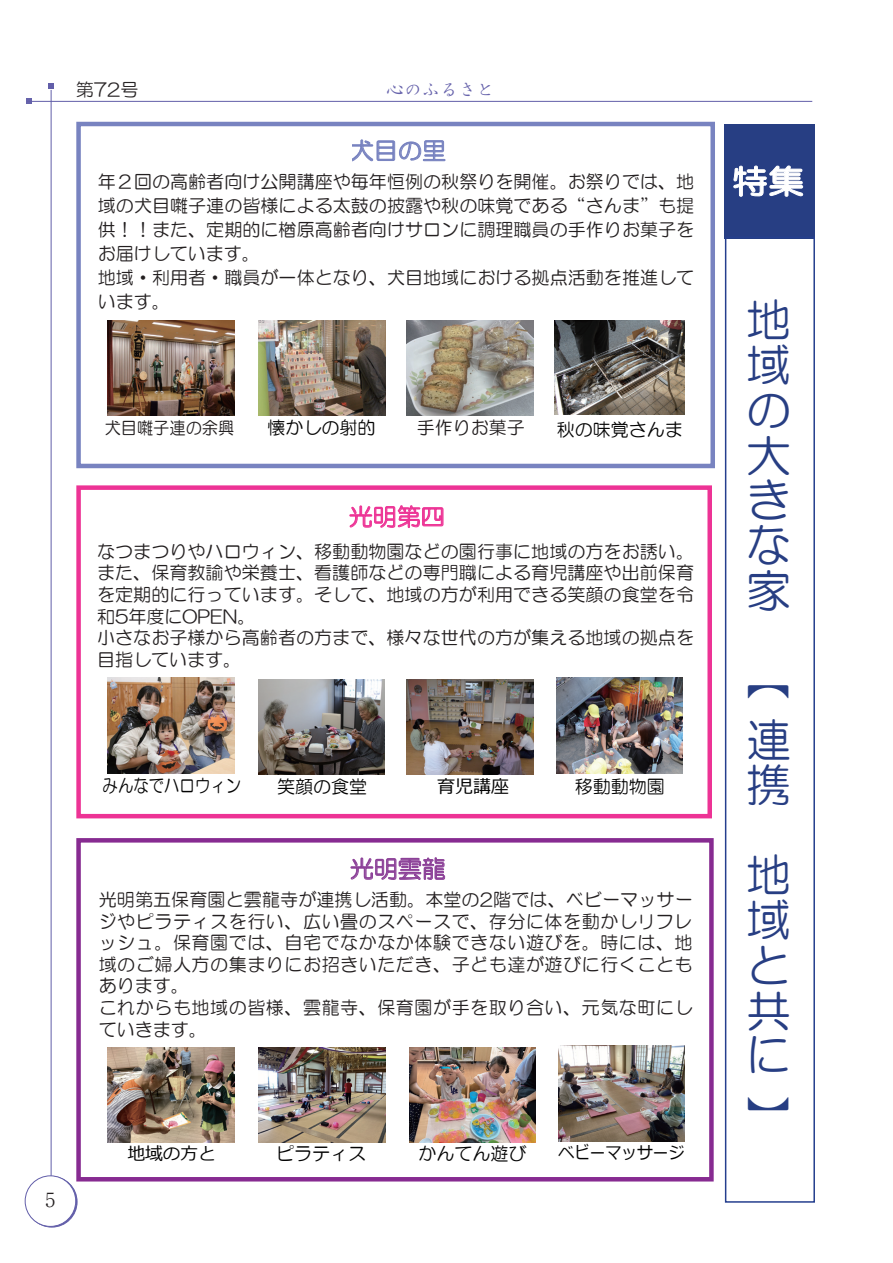
<style>
.page{position:relative;width:893px;height:1263px;background:#fff}
.page>*{position:absolute;margin:0;border:0;box-sizing:border-box;transform-origin:0 0}
.t1{font:45px/45.6px "HG Maru Gothic MPRO";color:#273e83}
.t2{font:24px "HG Maru Gothic MPRO";color:#ed3395}
.t3{font:24px "HG Maru Gothic MPRO";color:#8c4198}
.t4{font:24px "HG Maru Gothic MPRO";color:#7883c0}
.t5{font:300 19.5px "Ryumin Pr 6 N";color:#231f20}
.t6{font:18px/21.6px "HG Maru Gothic MPRO";letter-spacing:.005em;color:#231f20}
.t7{font:18px/21.6px "HG Maru Gothic MPRO";letter-spacing:.03em;color:#231f20}
.t8{font:18px "HG Maru Gothic MPRO";color:#030303}
.t9{font:18px "HG Maru Gothic MPRO";color:#030303;scale:.86 1}
.t10{font:18px "HG Seikaishotai PRO";color:rgb(98 94 169/.97)}
.t11{font:18px "HG Maru Gothic MPRO";color:rgb(35 31 32/.97)}
.t12{font:18px "Meiryo";color:#030303}
.t13{font:17.55px "Meiryo";color:#030303;scale:.9 1}
.t14{font:17.55px "Meiryo";color:#030303}
.t15{font:17.25px "HG Maru Gothic MPRO";color:#231f20;scale:.94 1}
</style>
<div class="page">
<hr style="left:51px;top:90px;width:1px;height:1096px;background:#625ea9">
<svg style="left:49px;top:84px;width:5px;height:5px"></svg>
<div style="left:25px;top:1176px;width:51px;height:50px;background:#fff;border-radius:50%"></div>
<div style="left:25px;top:1175px;width:51px;height:51px;border:1px solid #625ea9;border-radius:50%"></div>
<hr style="left:27px;top:101px;width:785px;height:1px;background:#625ea9">
<svg style="left:26px;top:99px;width:5px;height:5px"></svg>
<div style="left:725px;top:124px;width:90px;height:114px;background:#273e83"></div>
<svg style="left:733px;top:165px;width:70px;height:32px"></svg>
<div style="left:725px;top:237px;width:90px;height:966px;border:2px solid #253f8e"></div>
<div style="left:76px;top:485px;width:636px;height:333px;border:4px solid #ed3395"></div>
<div style="left:76px;top:838px;width:638px;height:343px;border:4px solid #872b91"></div>
<svg style="left:349px;top:505px;width:95px;height:23px"></svg>
<svg style="left:350px;top:857px;width:95px;height:23px"></svg>
<svg style="left:352px;top:139px;width:94px;height:22px"></svg>
<div style="left:76px;top:122px;width:639px;height:346px;border:4px solid #7883c0"></div>
<img style="left:555px;top:321px;width:129px;height:94px">
<img style="left:407px;top:320px;width:126px;height:95px">
<img style="left:108px;top:678px;width:126px;height:96px">
<img style="left:259px;top:679px;width:126px;height:96px">
<img style="left:407px;top:679px;width:126px;height:96px">
<img style="left:557px;top:678px;width:126px;height:95px">
<img style="left:108px;top:1047px;width:126px;height:96px">
<img style="left:259px;top:1047px;width:126px;height:96px">
<img style="left:410px;top:1047px;width:126px;height:96px">
<img style="left:558px;top:1046px;width:126px;height:95px">
<img style="left:258px;top:320px;width:127px;height:95px">
<img style="left:108px;top:320px;width:126px;height:95px">
<p class="t11" style="left:76px;top:81px;width:64px">第72号</p>
<p class="t10" style="left:386px;top:81px;width:109px">心のふるさと</p>
<h2 class="t4" style="left:350px;top:139px;width:98px">犬目の里</h2>
<p class="t6" style="left:98px;top:170px;width:598px;line-height:24px">年２回の高齢者向け公開講座や毎年恒例の秋祭りを開催。お祭りでは、地域の犬目囃子連の皆様による太鼓の披露や秋の味覚である“さんま”も提供！！また、定期的に楢原高齢者向けサロンに調理職員の手作りお菓子をお届けしています。<br>地域・利用者・職員が一体となり、犬目地域における拠点活動を推進しています。</p>
<p class="t15" style="left:105px;top:419px;width:139px">犬目囃子連の余興</p>
<p class="t8" style="left:267px;top:419px;width:110px">懐かしの射的</p>
<p class="t8" style="left:557px;top:420px;width:128px">秋の味覚さんま</p>
<p class="t6" style="left:417px;top:417px;width:109px">手作りお菓子</p>
<h2 class="t2" style="left:349px;top:505px;width:97px">光明第四</h2>
<p class="t6" style="left:97px;top:540px;width:598px">なつまつりやハロウィン、移動動物園などの園行事に地域の方をお誘い。また、保育教諭や栄養士、看護師などの専門職による育児講座や出前保育を定期的に行っています。そして、地域の方が利用できる笑顔の食堂を令和5年度にOPEN。<br>小さなお子様から高齢者の方まで、様々な世代の方が集える地域の拠点を目指しています。</p>
<p class="t5" style="left:46px;top:1184px;width:11px">5</p>
<p class="t9" style="left:103px;top:777px;width:163px">みんなでハロウィン</p>
<p class="t8" style="left:277px;top:777px;width:92px">笑顔の食堂</p>
<p class="t12" style="left:437px;top:774px;width:74px">育児講座</p>
<p class="t8" style="left:575px;top:777px;width:92px">移動動物園</p>
<h2 class="t3" style="left:350px;top:857px;width:97px">光明雲龍</h2>
<p class="t7" style="left:99px;top:889px;width:595px">光明第五保育園と雲龍寺が連携し活動。本堂の2階では、ベビーマッサージやピラティスを行い、広い畳のスペースで、存分に体を動かしリフレッシュ。保育園では、自宅でなかなか体験できない遊びを。時には、地域のご婦人方の集まりにお招きいただき、子ども達が遊びに行くこともあります。<br>これからも地域の皆様、雲龍寺、保育園が手を取り合い、元気な町にしていきます。</p>
<p class="t14" style="left:128px;top:1142px;width:89px">地域の方と</p>
<p class="t8" style="left:276px;top:1145px;width:92px">ピラティス</p>
<p class="t8" style="left:418px;top:1145px;width:110px">かんてん遊び</p>
<p class="t13" style="left:558px;top:1140px;width:142px">ベビーマッサージ</p>
<h1 class="t1" style="left:746px;top:297px;width:70px">地域の大きな家　</h1>
<h1 class="t1" style="left:746px;top:650px;width:45px;line-height:60px">【連</h1>
<h1 class="t1" style="left:746px;top:745px;width:70px;line-height:86.8px">携　地</h1>
<h1 class="t1" style="left:746px;top:897px;width:44px;line-height:45px;text-align:justify">域と共に</h1>
<h1 class="t1" style="left:746px;top:1092px;width:44px">】</h1>
</div>
